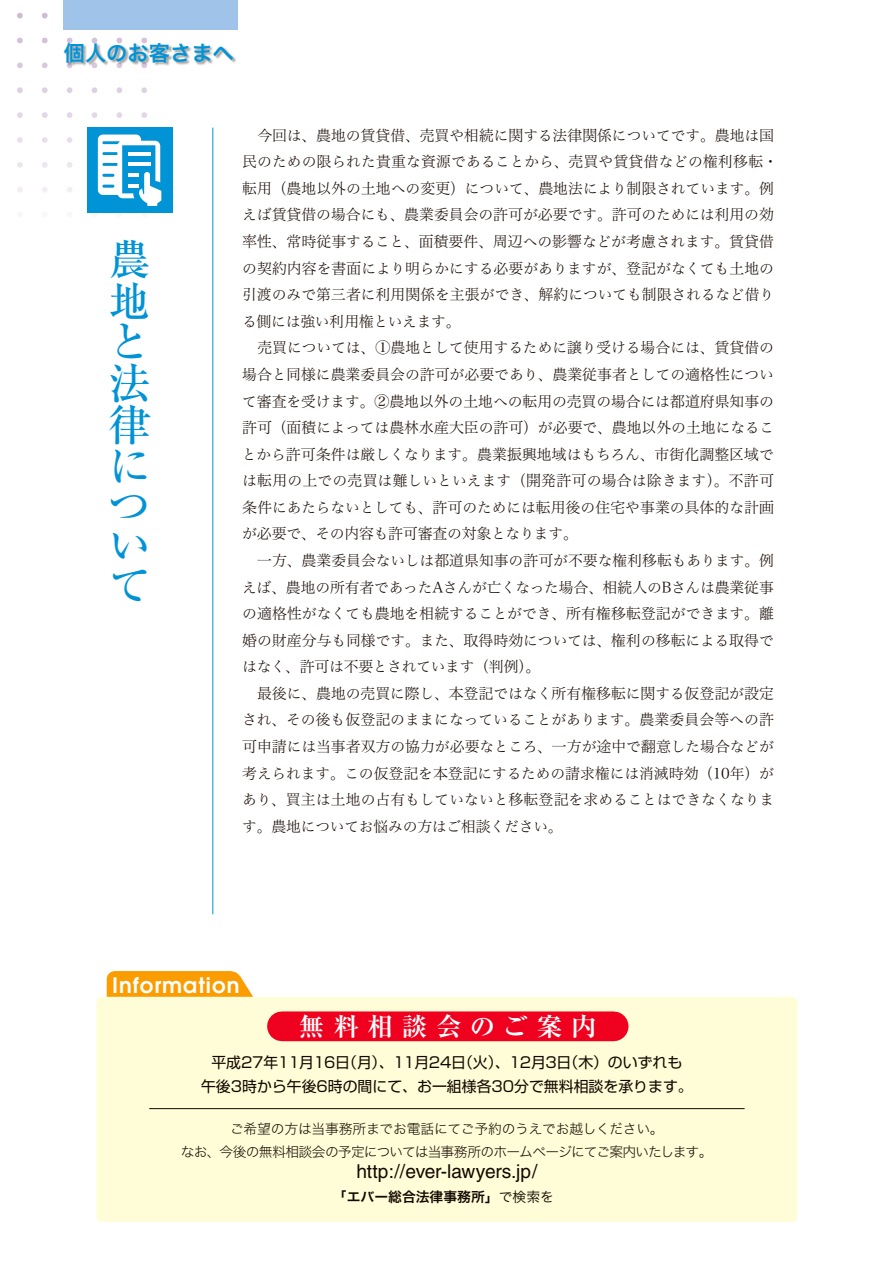
<style>
.page{position:relative;width:893px;height:1263px;background:#fff}
.page>*{position:absolute;margin:0;border:0;box-sizing:border-box;transform-origin:0 0}
.t1{font:500 42.45px/40.7px "Ryumin Pr 6 N";color:#0093d6}
.t2{font:700 25.5px "Ryumin Pr 6 N";letter-spacing:.345em;color:#fff}
.t3{font:600 21.3px "Avant Garde";letter-spacing:.05em;color:#fff}
.t4{font:21.3px "Hira Kaku Std N W6";color:#0093d6}
.t5{font:19.2px "Helvetica";letter-spacing:-.01em;color:#140700}
.t6{font:14.85px/26.5px "Hira Min Std N W2";letter-spacing:-.005em;color:#140700}
.t7{font:14.85px/24.5px "Shin Go Pr 6 N";color:#140700;text-align:center}
.t8{font:13.8px/22.4px "Hira Kaku Std N W2";letter-spacing:-.035em;color:#140700;text-align:center}
.t9{font:13.8px "Hira Kaku Std N W6";color:#140700}
.s1{font-family:"Hira Kaku Std N W3"}
</style>
<div class="page">
<svg style="left:107px;top:971px;width:147px;height:26px;background:#fba313"></svg>
<div style="left:96px;top:997px;width:701px;height:225px;background:#fffdd7;border-radius:6px"></div>
<hr style="left:213px;top:128px;width:1px;height:786px;background:#0093d6">
<svg style="left:42px;top:13px;width:6px;height:5px"></svg>
<svg style="left:17px;top:13px;width:6px;height:5px"></svg>
<svg style="left:141px;top:38px;width:6px;height:5px"></svg>
<svg style="left:117px;top:38px;width:5px;height:5px"></svg>
<svg style="left:92px;top:38px;width:5px;height:5px"></svg>
<svg style="left:67px;top:38px;width:5px;height:5px"></svg>
<svg style="left:42px;top:38px;width:6px;height:5px"></svg>
<svg style="left:17px;top:38px;width:6px;height:5px"></svg>
<svg style="left:42px;top:63px;width:6px;height:5px"></svg>
<svg style="left:17px;top:63px;width:6px;height:5px"></svg>
<svg style="left:141px;top:87px;width:6px;height:6px"></svg>
<svg style="left:117px;top:87px;width:5px;height:6px"></svg>
<svg style="left:92px;top:87px;width:5px;height:6px"></svg>
<svg style="left:67px;top:87px;width:5px;height:6px"></svg>
<svg style="left:42px;top:87px;width:6px;height:6px"></svg>
<svg style="left:17px;top:87px;width:6px;height:6px"></svg>
<svg style="left:141px;top:112px;width:6px;height:6px"></svg>
<svg style="left:117px;top:112px;width:5px;height:6px"></svg>
<svg style="left:92px;top:112px;width:5px;height:6px"></svg>
<svg style="left:67px;top:112px;width:5px;height:6px"></svg>
<svg style="left:42px;top:112px;width:6px;height:6px"></svg>
<svg style="left:17px;top:112px;width:6px;height:6px"></svg>
<svg style="left:67px;top:137px;width:5px;height:6px"></svg>
<svg style="left:42px;top:137px;width:6px;height:6px"></svg>
<svg style="left:17px;top:137px;width:6px;height:6px"></svg>
<svg style="left:67px;top:162px;width:5px;height:6px"></svg>
<svg style="left:42px;top:162px;width:6px;height:6px"></svg>
<svg style="left:17px;top:162px;width:6px;height:6px"></svg>
<svg style="left:67px;top:187px;width:5px;height:5px"></svg>
<svg style="left:42px;top:187px;width:6px;height:5px"></svg>
<svg style="left:17px;top:187px;width:6px;height:5px"></svg>
<div style="left:282px;top:1011px;width:332px;height:30px;background:#ef001e"></div>
<div style="left:64px;top:43px;width:174px;height:24px;background:#140700;opacity:.4"></div>
<div style="left:64px;top:0;width:174px;height:30px;background:#9fc3e9"></div>
<div style="left:87px;top:128px;width:85px;height:85px;background:#0093d6"></div>
<svg style="left:97px;top:135px;width:64px;height:71px"></svg>
<hr style="left:149px;top:1108px;width:596px;height:1px;background:#140700">
<h3 class="t4" style="left:64px;top:37px;width:172px">個人のお客さまへ</h3>
<h1 class="t1" style="left:108px;top:237px;width:44px">農地と法律について</h1>
<p class="t6" style="left:242px;top:121px;width:537px">　今回は、農地の賃貸借、売買や相続に関する法律関係についてです。農地は国民のための限られた貴重な資源であることから、売買や賃貸借などの権利移転・転用（農地以外の土地への変更）について、農地法により制限されています。例えば賃貸借の場合にも、農業委員会の許可が必要です。許可のためには利用の効率性、常時従事すること、面積要件、周辺への影響などが考慮されます。賃貸借の契約内容を書面により明らかにする必要がありますが、登記がなくても土地の引渡のみで第三者に利用関係を主張ができ、解約についても制限されるなど借りる側には強い利用権といえます。<br>　売買については、①農地として使用するために譲り受ける場合には、賃貸借の場合と同様に農業委員会の許可が必要であり、農業従事者としての適格性について審査を受けます。②農地以外の土地への転用の売買の場合には都道府県知事の許可（面積によっては農林水産大臣の許可）が必要で、農地以外の土地になることから許可条件は厳しくなります。農業振興地域はもちろん、市街化調整区域では転用の上での売買は難しいといえます（開発許可の場合は除きます）。不許可条件にあたらないとしても、許可のためには転用後の住宅や事業の具体的な計画が必要で、その内容も許可審査の対象となります。<br>　一方、農業委員会ないしは都道県知事の許可が不要な権利移転もあります。例えば、農地の所有者であったAさんが亡くなった場合、相続人のBさんは農業従事の適格性がなくても農地を相続することができ、所有権移転登記ができます。離婚の財産分与も同様です。また、取得時効については、権利の移転による取得ではなく、許可は不要とされています（判例）。<br>　最後に、農地の売買に際し、本登記ではなく所有権移転に関する仮登記が設定され、その後も仮登記のままになっていることがあります。農業委員会等への許可申請には当事者双方の協力が必要なところ、一方が途中で翻意した場合などが考えられます。この仮登記を本登記にするための請求権には消滅時効（10年）があり、買主は土地の占有もしていないと移転登記を求めることはできなくなります。農地についてお悩みの方はご相談ください。</p>
<h3 class="t3" style="left:112px;top:971px;width:129px">Information</h3>
<h2 class="t2" style="left:299px;top:1006px;width:299px">無料相談会のご案内</h2>
<p class="t7" style="left:201px;top:1049px;width:493px">平成27年11月16日（月）、11月24日（火）、12月3日（木）のいずれも<br>午後3時から午後6時の間にて、お一組様各30分で無料相談を承ります。</p>
<p class="t8" style="left:181px;top:1118px;width:533px">ご希望の方は当事務所までお電話にてご予約のうえでお越しください。<br>なお、今後の無料相談会の予定については当事務所のホームページにてご案内いたします。</p>
<p class="t5" style="left:356px;top:1160px;width:182px">http://ever-lawyers.jp/</p>
<p class="t9" style="left:333px;top:1186px;width:223px">「エバー総合法律事務所」<span class="s1">で検索を</span></p>
</div>
